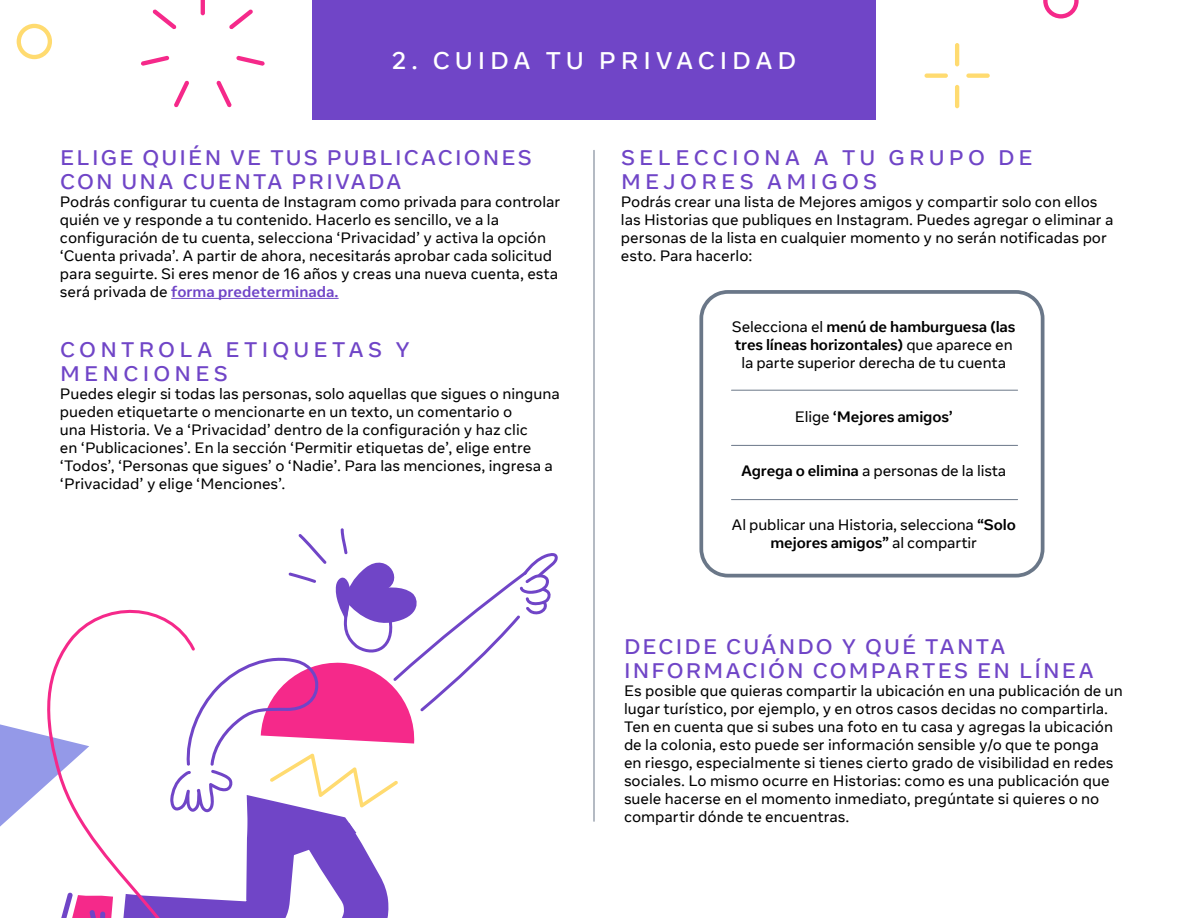
<style>
.page{position:relative;width:1188px;height:918px;background:#fff}
.page>*{position:absolute;margin:0;border:0;box-sizing:border-box;transform-origin:0 0}
.t1{font:500 24px "Optimistic Text";letter-spacing:.2em;color:#fff}
.t2{font:500 21px/24px "Optimistic Text";letter-spacing:.1em;color:#7045c7}
.t3{font:500 21px/24px "Optimistic Text";letter-spacing:.2em;color:#7045c7}
.t4{font:15px/18px "Optimistic Text";color:#000}
.t5{font:700 15px "Optimistic Text";letter-spacing:-.01em;color:#000}
.s1{font-weight:700;color:#7045c7}
.s2{font-weight:700}
.s3{font-weight:400}
</style>
<div class="page">
<hr style="left:171px;top:298px;width:168px;height:1px;background:#7045c7">
<div style="left:312px;top:0;width:564px;height:120px;background:#7045c7"></div>
<hr style="left:594px;top:150px;width:1px;height:671px;background:#6a7788">
<svg style="left:699px;top:290px;width:345px;height:288px"></svg>
<hr style="left:731px;top:390px;width:287px;height:1px;background:#6a7788">
<hr style="left:731px;top:499px;width:287px;height:1px;background:#6a7788">
<hr style="left:731px;top:445px;width:287px;height:1px;background:#6a7788">
<svg style="left:141px;top:0;width:124px;height:107px"></svg>
<svg style="left:17px;top:24px;width:35px;height:35px"></svg>
<div style="left:925px;top:73px;width:23px;height:5px;background:#ffdb70;border-radius:2px"></div>
<hr style="left:955px;top:43px;width:4px;height:23px;background:#ffdb70;border-radius:2px">
<div style="left:966px;top:73px;width:24px;height:5px;background:#ffdb70;border-radius:2px"></div>
<hr style="left:955px;top:85px;width:4px;height:23px;background:#ffdb70;border-radius:2px">
<svg style="left:1043px;top:0;width:36px;height:19px"></svg>
<svg style="left:0;top:724px;width:39px;height:103px"></svg>
<svg style="left:288px;top:528px;width:270px;height:390px"></svg>
<svg style="left:39px;top:598px;width:252px;height:320px"></svg>
<h1 class="t1" style="left:392px;top:45px;width:406px">2. CUIDA TU PRIVACIDAD</h1>
<h2 class="t2" style="left:60px;top:146px;width:474px">ELIGE QUIÉN VE TUS PUBLICACIONES<br>CON UNA CUENTA PRIVADA</h2>
<p class="t4" style="left:60px;top:193px;width:502px">Podrás configurar tu cuenta de Instagram como privada para controlar quién ve y responde a tu contenido. Hacerlo es sencillo, ve a la configuración de tu cuenta, selecciona ‘Privacidad’ y activa la opción ‘Cuenta privada’. A partir de ahora, necesitarás aprobar cada solicitud para seguirte. Si eres menor de 16 años y creas una nueva cuenta, esta será privada de <span class="s1">forma predeterminada.</span></p>
<h2 class="t3" style="left:60px;top:338px;width:351px">CONTROLA ETIQUETAS Y<br>MENCIONES</h2>
<p class="t4" style="left:60px;top:385px;width:501px">Puedes elegir si todas las personas, solo aquellas que sigues o ninguna pueden etiquetarte o mencionarte en un texto, un comentario o<br>una Historia. Ve a ‘Privacidad’ dentro de la configuración y haz clic<br>en ‘Publicaciones’. En la sección ‘Permitir etiquetas de’, elige entre ‘Todos’, ‘Personas que sigues’ o ‘Nadie’. Para las menciones, ingresa a ‘Privacidad’ y elige ‘Menciones’.</p>
<h2 class="t3" style="left:621px;top:146px;width:414px">SELECCIONA A TU GRUPO DE<br>MEJORES AMIGOS</h2>
<p class="t4" style="left:621px;top:193px;width:494px">Podrás crear una lista de Mejores amigos y compartir solo con ellos las Historias que publiques en Instagram. Puedes agregar o eliminar a personas de la lista en cualquier momento y no serán notificadas por esto. Para hacerlo:</p>
<p class="t4" style="left:732px;top:318px;width:285px;text-align:center">Selecciona el <span class="s2">menú de hamburguesa (las tres líneas horizontales)</span> que aparece en la parte superior derecha de tu cuenta</p>
<p class="t5" style="left:795px;top:407px;width:160px"><span class="s3">Elige</span> ‘Mejores amigos’</p>
<p class="t4" style="left:741px;top:462px;width:267px"><span class="s2">Agrega o elimina</span> a personas de la lista</p>
<p class="t4" style="left:732px;top:516px;width:286px;text-align:center">Al publicar una Historia, selecciona <span class="s2">“Solo mejores amigos”</span> al compartir</p>
<h2 class="t2" style="left:624px;top:635px;width:471px">DECIDE CUÁNDO Y QUÉ TANTA<br>INFORMACIÓN COMPARTES EN LÍNEA</h2>
<p class="t4" style="left:624px;top:682px;width:500px">Es posible que quieras compartir la ubicación en una publicación de un lugar turístico, por ejemplo, y en otros casos decidas no compartirla.<br>Ten en cuenta que si subes una foto en tu casa y agregas la ubicación de la colonia, esto puede ser información sensible y/o que te ponga<br>en riesgo, especialmente si tienes cierto grado de visibilidad en redes sociales. Lo mismo ocurre en Historias: como es una publicación que suele hacerse en el momento inmediato, pregúntate si quieres o no compartir dónde te encuentras.</p>
</div>
